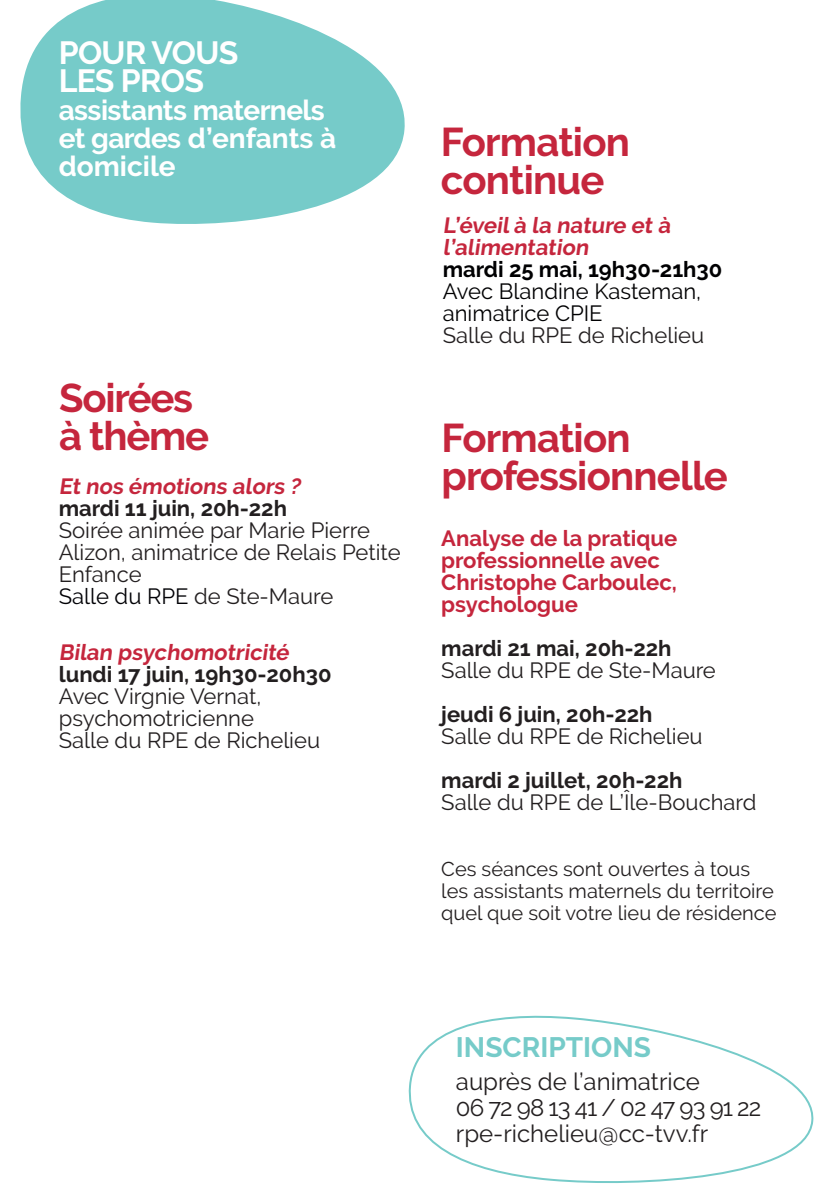
<style>
.page{position:relative;width:840px;height:1191px;background:#fff}
.page>*{position:absolute;margin:0;border:0;box-sizing:border-box;transform-origin:0 0}
.t1{font:700 40px/38px "Raleway";letter-spacing:-.02em;color:#c5263d}
.t2{font:700 32px "Raleway";letter-spacing:-.02em;color:#fff}
.t3{font:700 28px/28px "Raleway";color:#fff}
.t4{font:700 28px "Raleway";letter-spacing:-.02em;color:#fff}
.t5{font:700 28px "Raleway";color:#76cbc9}
.t6{font:24px/26px "Raleway";color:#231f20}
.t7{font:22px/22px "Raleway";color:#231f20}
.t8{font:22px/22px "Raleway";color:#000002}
.t9{font:700 22px/22px "Raleway";color:#c5263d}
.t10{font:20px/22px "Raleway";color:#231f20}
.s1{font-weight:700;color:#c5263d}
.s2{font-weight:700}
.s3{color:#020206}
</style>
<div class="page">
<svg style="left:20px;top:0;width:385px;height:224px;fill:#76cbc9"></svg>
<svg style="left:408px;top:1015px;width:405px;height:168px"></svg>
<p class="t2" style="left:59px;top:34px;width:181px">POUR VOUS</p>
<p class="t2" style="left:59px;top:62px;width:147px">LES PROS</p>
<p class="t4" style="left:59px;top:94px;width:267px">assistants maternels</p>
<p class="t3" style="left:59px;top:124px;width:279px">et gardes d’enfants à domicile</p>
<p class="t1" style="left:440px;top:123px;width:190px">Formation continue</p>
<p class="t8" style="left:442px;top:214px;width:281px"><span class="s1">L’éveilà la nature et à l’alimentation<br></span><span class="s2">mardi 25 mai, 19h30-21h30<br></span>Avec Blandine Kasteman, animatrice CPIE</p>
<p class="t7" style="left:442px;top:324px;width:263px">Salle du RPE de Richelieu</p>
<p class="t1" style="left:59px;top:379px;width:136px">Soirées</p>
<p class="t1" style="left:59px;top:417px;width:152px">à thème</p>
<p class="t1" style="left:441px;top:419px;width:288px">Formation professionnelle</p>
<p class="t9" style="left:441px;top:527px;width:237px">Analyse de la pratique professionnelle avec<br>Christophe Carboulec, psychologue</p>
<p class="t7" style="left:441px;top:637px;width:276px"><span class="s2">mardi 21 mai, 20h-22h<br></span>Salle du RPE de Ste-Maure</p>
<p class="t7" style="left:441px;top:703px;width:263px"><span class="s2">jeudi 6 juin, 20h-22h<br></span>Salle du RPE de Richelieu</p>
<p class="t7" style="left:441px;top:769px;width:316px"><span class="s2">mardi 2 juillet, 20h-22h<br></span>Salle du RPE de L’Île-Bouchard</p>
<p class="t7" style="left:59px;top:475px;width:343px"><span class="s1">Et nos émotions alors ?<br></span><span class="s2">mardi 11 juin, 20h-22h<br></span>Soirée animée par Marie Pierre<br>Alizon, animatrice de Relais Petite<br>Enfance<br><span class="s3">Salle du RPE</span> de Ste-Maure</p>
<p class="t9" style="left:59px;top:641px;width:235px">Bilan psychomotricité</p>
<p class="t7" style="left:59px;top:663px;width:274px"><span class="s2">lundi 17 juin, 19h30-20h30<br></span>Avec Virgnie Vernat, psychomotricienne<br>Salle du RPE de Richelieu</p>
<p class="t10" style="left:441px;top:858px;width:336px">Ces séances sont ouvertes à tous les assistants maternels du territoire quel que soit votre lieu de résidence</p>
<p class="t5" style="left:455px;top:1031px;width:196px">INSCRIPTIONS</p>
<p class="t6" style="left:455px;top:1068px;width:307px">auprès de l’animatrice<br>06 72 98 13 41 / 02 47 93 91 22 rpe-richelieu@cc-tvv.fr</p>
</div>
